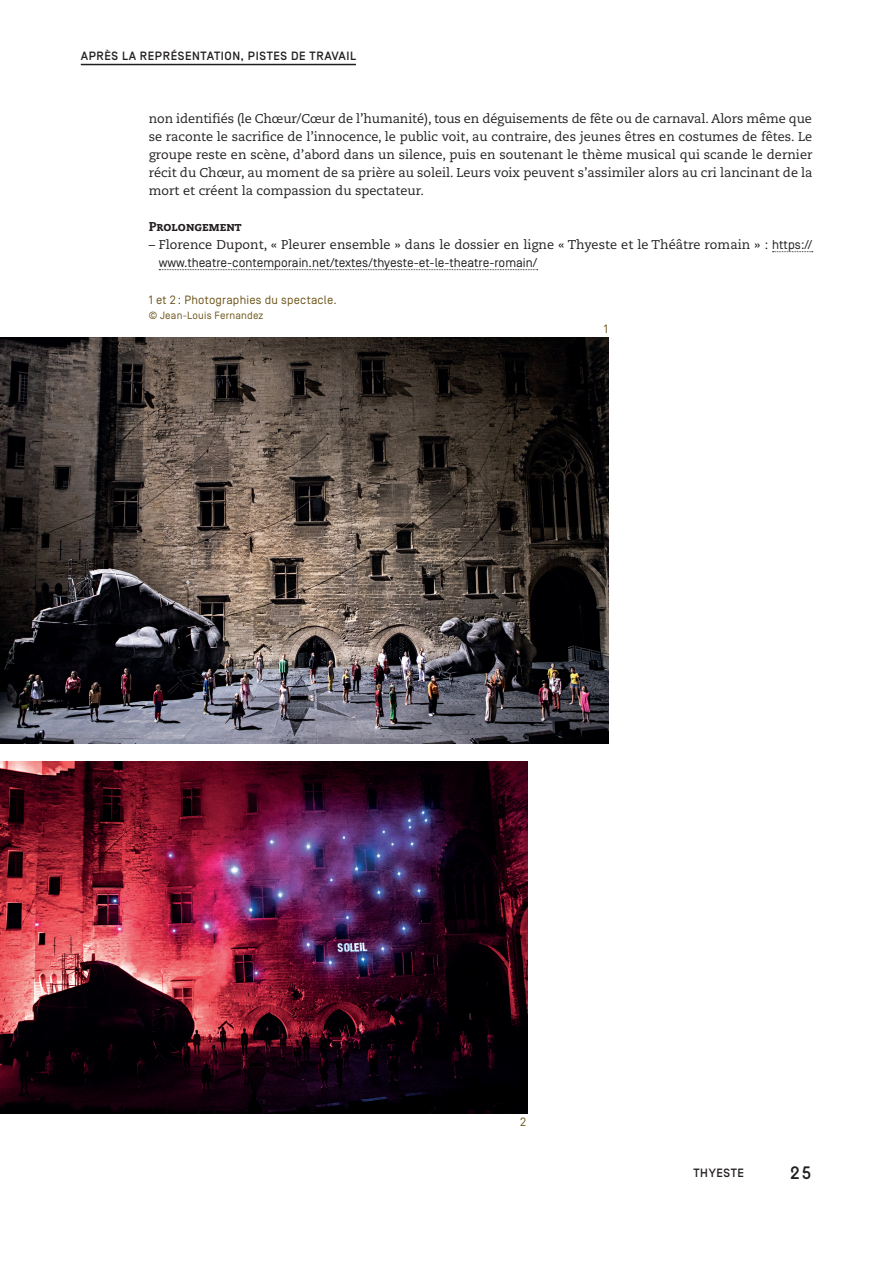
<style>
.page{position:relative;width:893px;height:1263px;background:#fff}
.page>*{position:absolute;margin:0;border:0;box-sizing:border-box;transform-origin:0 0}
.t1{font:500 18px "Simplon BP Mono";color:#231f20}
.t2{font:12.75px/18px "Caecilia LT Std";letter-spacing:.005em;color:#231f20;text-align:justify}
.t3{font:12.75px "Simplon BP Regular";color:#231f20}
.t4{font:800 12.75px "Caecilia LT Std";color:#231f20}
.t5{font:500 12px "Simplon BP";letter-spacing:.05em;color:#231f20}
.t6{font:12px "Simplon BP Regular";letter-spacing:.02em;color:#6d561b}
.t7{font:10.5px "Simplon BP Regular";letter-spacing:.02em;color:#6d561b}
.s1{font-family:"Simplon BP Regular"}
</style>
<div class="page">
<hr style="left:81px;top:64px;width:275px;height:1px;background:#231f20">
<svg style="left:772px;top:251px;width:41px;height:1px"></svg>
<svg style="left:159px;top:269px;width:379px;height:1px"></svg>
<img style="left:0;top:338px;width:608px;height:405px">
<img style="left:0;top:762px;width:527px;height:351px">
<p class="t5" style="left:81px;top:49px;width:17px">APRÈS</p>
<p class="t5" style="left:122px;top:49px;width:26px">LA REPRÉSENTATION</p>
<p class="t5" style="left:241px;top:49px;width:15px">, PISTES</p>
<p class="t5" style="left:291px;top:49px;width:27px">DE TRAVAIL</p>
<p class="t2" style="left:149px;top:110px;width:665px">non identifiés (le Chœur/Cœur de l’humanité), tous en déguisements de fête ou de carnaval. Alors même que se raconte le sacrifice de l’innocence, le public voit, au contraire, des jeunes êtres en costumes de fêtes. Le groupe reste en scène, d’abord dans un silence, puis en soutenant le thème musical qui scande le dernier récit du Chœur, au moment de sa prière au soleil. Leurs voix peuvent s’assimiler alors au cri lancinant de la mort et créent la compassion du spectateur.</p>
<p class="t4" style="left:149px;top:218px;width:94px">Prolongement</p>
<p class="t2" style="left:149px;top:236px;width:665px">– Florence Dupont, « Pleurer ensemble » dans le dossier en ligne « Thyeste et le Théâtre romain » : <span class="s1">https://</span></p>
<p class="t3" style="left:159px;top:255px;width:380px">www.theatre-contemporain.net/textes/thyeste-et-le-theatre-romain/</p>
<p class="t6" style="left:149px;top:293px;width:190px">1 et 2 : Photographies du spectacle.</p>
<p class="t7" style="left:149px;top:309px;width:116px">© Jean-Louis Fernandez</p>
<p class="t6" style="left:604px;top:322px;width:6px">1</p>
<p class="t6" style="left:520px;top:1115px;width:8px">2</p>
<p class="t5" style="left:693px;top:1166px;width:52px">THYESTE</p>
<h1 class="t1" style="left:789px;top:1161px;width:24px">25</h1>
</div>
